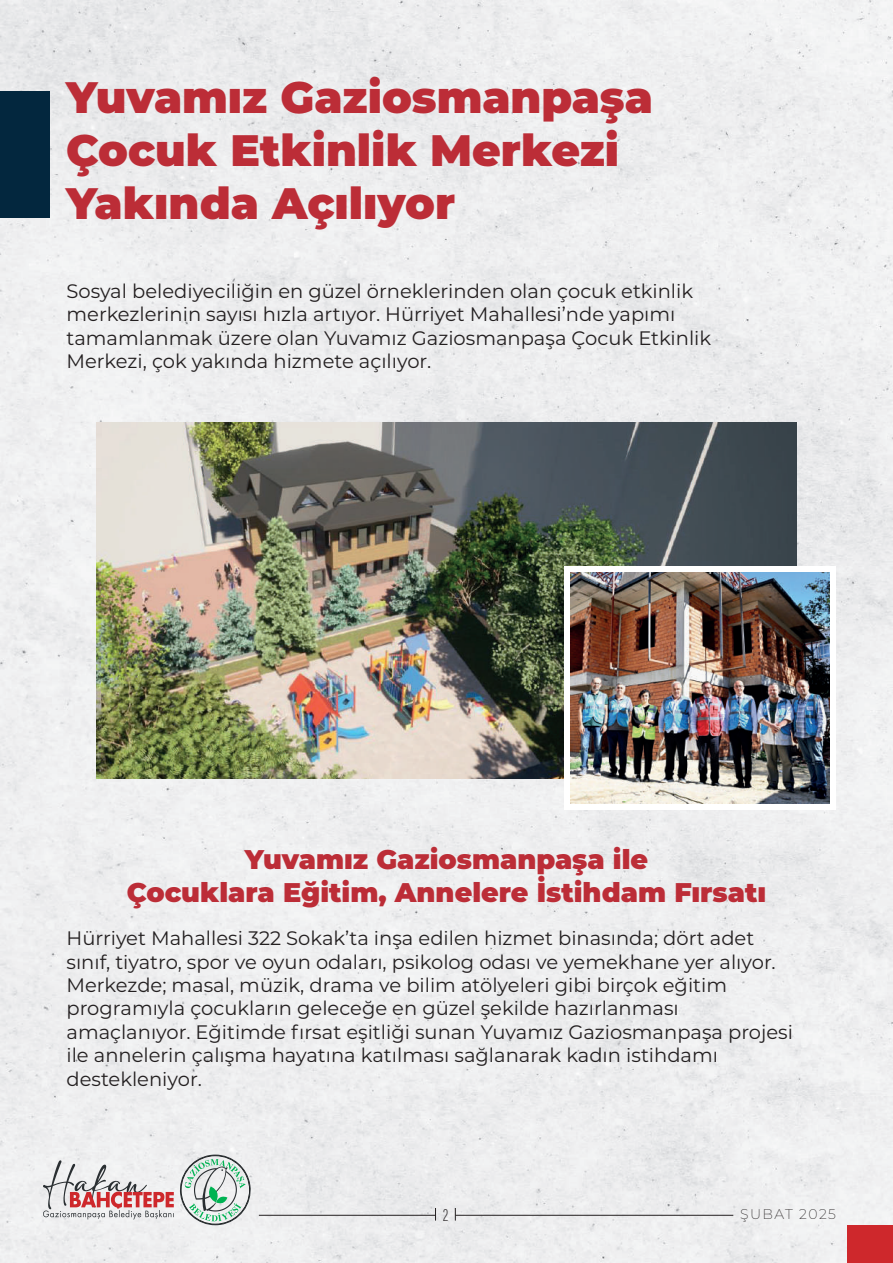
<style>
.page{position:relative;width:893px;height:1263px;background:#eeeeef}
.page>*{position:absolute;margin:0;border:0;box-sizing:border-box;transform-origin:0 0}
.t1{font:900 43.95px/52.8px "Montserrat";color:#bc2d37}
.t2{font:900 27px/32.4px "Montserrat";color:#bc2d37;text-align:center}
.t3{font:19.5px/23.4px "Montserrat";color:#231f20}
.t4{font:200 13.95px "Montserrat";letter-spacing:.1em;color:#231f20}
</style>
<div class="page">
<img style="left:96px;top:423px;width:700px;height:355px">
<div style="left:564px;top:566px;width:272px;height:243px;background:#fff"></div>
<img style="left:571px;top:572px;width:258px;height:232px">
<svg style="left:43px;top:1154px;width:210px;height:71px"></svg>
<hr style="left:455px;top:1215px;width:278px;height:1px;background:#231f20">
<hr style="left:259px;top:1215px;width:176px;height:1px;background:#231f20">
<div style="left:848px;top:1225px;width:45px;height:38px;background:#ce282c"></div>
<svg style="left:435px;top:1208px;width:1px;height:12px"></svg>
<svg style="left:455px;top:1208px;width:1px;height:12px"></svg>
<div style="left:0;top:92px;width:50px;height:126px;background:#03273e"></div>
<svg style="left:443px;top:1209px;width:5px;height:11px"></svg>
<h1 class="t1" style="left:66px;top:68px;width:588px">Yuvamız Gaziosmanpaşa<br>Çocuk Etkinlik Merkezi<br>Yakında Açılıyor</h1>
<p class="t3" style="left:66px;top:279px;width:646px">Sosyal belediyeciliğin en güzel örneklerinden olan çocuk etkinlik merkezlerinin sayısı hızla artıyor. Hürriyet Mahallesi’nde yapımı tamamlanmak üzere olan Yuvamız Gaziosmanpaşa Çocuk Etkinlik Merkezi, çok yakında hizmete açılıyor.</p>
<h2 class="t2" style="left:127px;top:842px;width:641px">Yuvamız Gaziosmanpaşa ile<br>Çocuklara Eğitim, Annelere İstihdam Fırsatı</h2>
<p class="t3" style="left:66px;top:926px;width:728px">Hürriyet Mahallesi 322 Sokak’ta inşa edilen hizmet binasında; dört adet sınıf, tiyatro, spor ve oyun odaları, psikolog odası ve yemekhane yer alıyor.<br>Merkezde; masal, müzik, drama ve bilim atölyeleri gibi birçok eğitim programıyla çocukların geleceğe en güzel şekilde hazırlanması amaçlanıyor. Eğitimde fırsat eşitliği sunan Yuvamız Gaziosmanpaşa projesi ile annelerin çalışma hayatına katılması sağlanarak kadın istihdamı destekleniyor.</p>
<p class="t4" style="left:740px;top:1205px;width:97px">ŞUBAT 2025</p>
</div>
